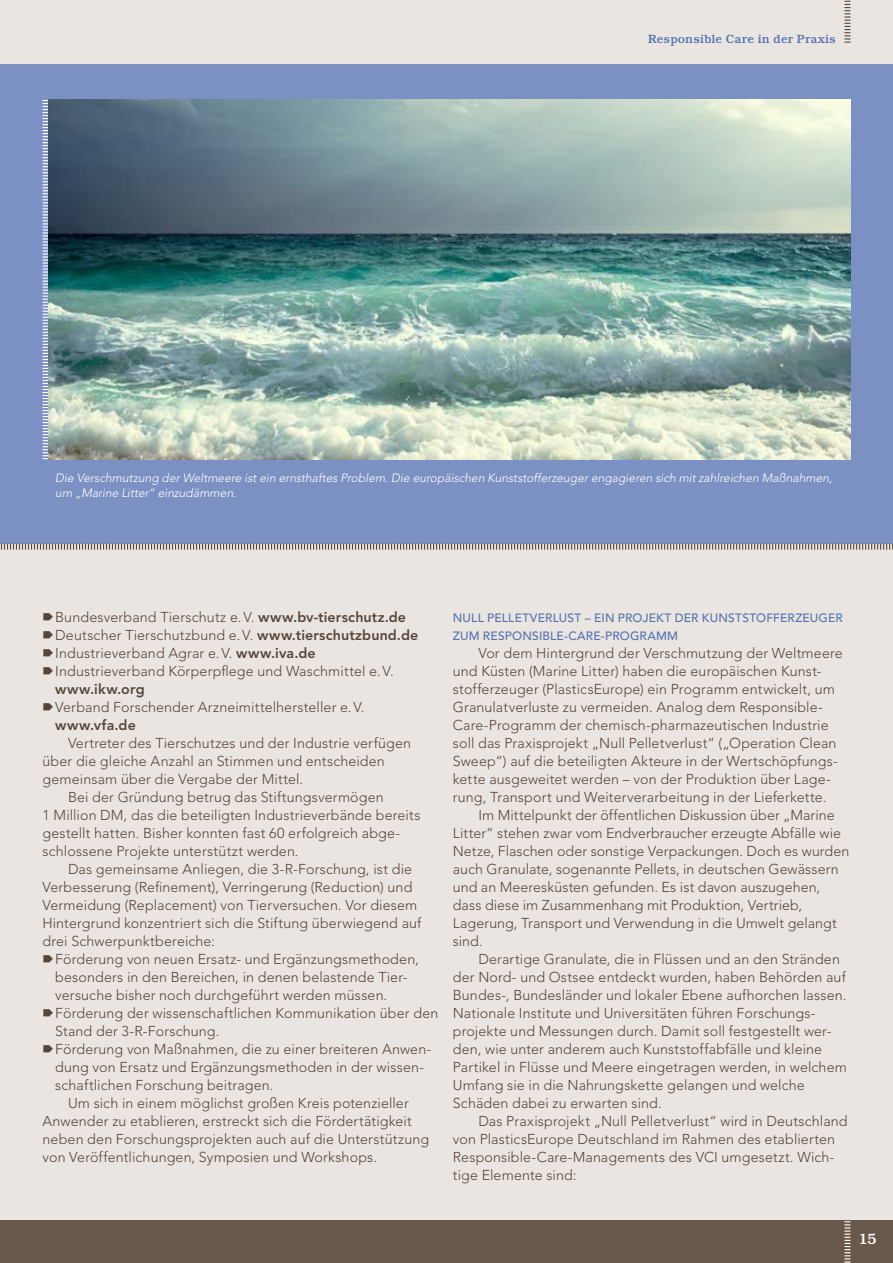
<style>
.page{position:relative;width:893px;height:1263px;background:#ebe5e1}
.page>*{position:absolute;margin:0;border:0;box-sizing:border-box;transform-origin:0 0}
.t1{font:500 15px "Bookman Std";color:#fff}
.t2{font:300 14.25px/18px "Avenir LT Std";letter-spacing:.01em;color:#57473b}
.t3{font:800 14.25px "Avenir LT Std";letter-spacing:.04em;color:#57473b}
.t4{font:italic 300 12px/15px "Avenir LT Std";letter-spacing:.005em;color:#fff}
.t5{font:500 12px "Avenir LT Std";letter-spacing:.015em;color:#5174b1}
.t6{font:500 12px "Bookman Std";letter-spacing:.01em;color:#5174b1}
.s1{font-family:"VCI Zeichen";font-weight:400;font-size:10.5px}
.s2{font-weight:800}
</style>
<div class="page">
<svg style="left:844px;top:0;width:6px;height:43px"></svg>
<div style="left:0;top:1220px;width:893px;height:43px;background:#69584c"></div>
<svg style="left:844px;top:1221px;width:6px;height:42px"></svg>
<div style="left:0;top:64px;width:893px;height:480px;background:#7b91c3"></div>
<svg style="left:0;top:543px;width:893px;height:7px"></svg>
<svg style="left:43px;top:100px;width:6px;height:359px"></svg>
<img style="left:49px;top:100px;width:801px;height:359px">
<p class="t6" style="left:648px;top:32px;width:189px">Responsible Care in der Praxis</p>
<p class="t4" style="left:55px;top:470px;width:778px">Die Verschmutzung der Weltmeere ist ein ernsthaftes Problem. Die europäischen Kunststofferzeuger engagieren sich mit zahlreichen Maßnahmen, um „Marine Litter“ einzudämmen.</p>
<p class="t2" style="left:43px;top:608px;width:365px"><span class="s1">A</span>Bundesverband Tierschutz e.V. <span class="s2">www.bv-tierschutz.de</span></p>
<p class="t2" style="left:43px;top:626px;width:377px"><span class="s1">A</span>Deutscher Tierschutzbund e.V. <span class="s2">www.tierschutzbund.de</span></p>
<p class="t2" style="left:43px;top:644px;width:275px"><span class="s1">A</span>Industrieverband Agrar e.V. <span class="s2">www.iva.de</span></p>
<p class="t2" style="left:43px;top:662px;width:353px"><span class="s1">A</span>Industrieverband Körperpflege und Waschmittel e.V.</p>
<p class="t3" style="left:55px;top:680px;width:91px">www.ikw.org</p>
<p class="t2" style="left:43px;top:698px;width:324px"><span class="s1">A</span>Verband Forschender Arzneimittelhersteller e.V.</p>
<p class="t3" style="left:55px;top:716px;width:82px">www.vfa.de</p>
<p class="t2" style="left:68px;top:734px;width:345px">Vertreter des Tierschutzes und der Industrie verfügen</p>
<p class="t2" style="left:43px;top:752px;width:344px">über die gleiche Anzahl an Stimmen und entscheiden</p>
<p class="t2" style="left:43px;top:770px;width:262px">gemeinsam über die Vergabe der Mittel.</p>
<p class="t2" style="left:68px;top:788px;width:317px">Bei der Gründung betrug das Stiftungsvermögen</p>
<p class="t2" style="left:43px;top:806px;width:379px">1 Million DM, das die beteiligten Industrieverbände bereits</p>
<p class="t2" style="left:43px;top:824px;width:358px">gestellt hatten. Bisher konnten fast 60 erfolgreich abge-</p>
<p class="t2" style="left:43px;top:842px;width:258px">schlossene Projekte unterstützt werden.</p>
<p class="t2" style="left:68px;top:860px;width:346px">Das gemeinsame Anliegen, die 3-R-Forschung, ist die</p>
<p class="t2" style="left:43px;top:878px;width:371px">Verbesserung (Refinement), Verringerung (Reduction) und</p>
<p class="t2" style="left:43px;top:896px;width:376px">Vermeidung (Replacement) von Tierversuchen. Vor diesem</p>
<p class="t2" style="left:43px;top:914px;width:380px">Hintergrund konzentriert sich die Stiftung überwiegend auf</p>
<p class="t2" style="left:43px;top:932px;width:174px">drei Schwerpunktbereiche:</p>
<p class="t2" style="left:43px;top:950px;width:378px"><span class="s1">A</span>Förderung von neuen Ersatz- und Ergänzungsmethoden,</p>
<p class="t2" style="left:55px;top:968px;width:352px">besonders in den Bereichen, in denen belastende Tier-</p>
<p class="t2" style="left:55px;top:986px;width:334px">versuche bisher noch durchgeführt werden müssen.</p>
<p class="t2" style="left:43px;top:1004px;width:397px"><span class="s1">A</span>Förderung der wissenschaftlichen Kommunikation über den</p>
<p class="t2" style="left:55px;top:1022px;width:166px">Stand der 3-R-Forschung.</p>
<p class="t2" style="left:43px;top:1040px;width:390px"><span class="s1">A</span>Förderung von Maßnahmen, die zu einer breiteren Anwen-</p>
<p class="t2" style="left:55px;top:1058px;width:370px">dung von Ersatz und Ergänzungsmethoden in der wissen-</p>
<p class="t2" style="left:55px;top:1076px;width:220px">schaftlichen Forschung beitragen.</p>
<p class="t2" style="left:68px;top:1094px;width:342px">Um sich in einem möglichst großen Kreis potenzieller</p>
<p class="t2" style="left:43px;top:1112px;width:371px">Anwender zu etablieren, erstreckt sich die Fördertätigkeit</p>
<p class="t2" style="left:43px;top:1130px;width:388px">neben den Forschungsprojekten auch auf die Unterstützung</p>
<p class="t2" style="left:43px;top:1148px;width:336px">von Veröffentlichungen, Symposien und Workshops.</p>
<p class="t5" style="left:453px;top:611px;width:18px">NULL</p>
<p class="t5" style="left:487px;top:611px;width:16px">PELLETVERLUST</p>
<p class="t5" style="left:585px;top:611px;width:17px">– EIN</p>
<p class="t5" style="left:618px;top:611px;width:15px">PROJEKT</p>
<p class="t5" style="left:675px;top:611px;width:9px">DER</p>
<p class="t5" style="left:702px;top:611px;width:12px">KUNSTSTOFFERZEUGER</p>
<p class="t5" style="left:453px;top:629px;width:10px">ZUM</p>
<p class="t5" style="left:483px;top:629px;width:13px">RESPONSIBLE</p>
<p class="t5" style="left:564px;top:629px;width:22px">-CARE</p>
<p class="t5" style="left:601px;top:629px;width:22px">-PROGRAMM</p>
<p class="t2" style="left:453px;top:644px;width:391px;text-indent:26px">Vor dem Hintergrund der Verschmutzung der Weltmeere und Küsten (Marine Litter) haben die europäischen Kunst&shy;stofferzeuger (PlasticsEurope) ein Programm entwickelt, um Granulatverluste zu vermeiden. Analog dem Responsible-Care-Programm der chemisch-pharmazeutischen Industrie soll das Praxisprojekt „Null Pelletverlust“ („Operation Clean Sweep“) auf die beteiligten Akteure in der Wertschöpfungs&shy;kette ausgeweitet werden – von der Produktion über Lage&shy;rung, Transport und Weiterverarbeitung in der Lieferkette.</p>
<p class="t2" style="left:453px;top:806px;width:398px;text-indent:26px">Im Mittelpunkt der öffentlichen Diskussion über „Marine Litter“ stehen zwar vom Endverbraucher erzeugte Abfälle wie Netze, Flaschen oder sonstige Verpackungen. Doch es wurden auch Granulate, sogenannte Pellets, in deutschen Gewässern und an Meeresküsten gefunden. Es ist davon auszugehen, dass diese im Zusammenhang mit Produktion, Vertrieb, Lagerung, Transport und Verwendung in die Umwelt gelangt sind.</p>
<p class="t2" style="left:453px;top:950px;width:395px;text-indent:26px">Derartige Granulate, die in Flüssen und an den Stränden der Nord- und Ostsee entdeckt wurden, haben Behörden auf Bundes-, Bundesländer und lokaler Ebene aufhorchen lassen.<br>Nationale Institute und Universitäten führen Forschungs&shy;projekte und Messungen durch. Damit soll festgestellt wer&shy;den, wie unter anderem auch Kunststoffabfälle und kleine Partikel in Flüsse und Meere eingetragen werden, in welchem Umfang sie in die Nahrungskette gelangen und welche Schäden dabei zu erwarten sind.</p>
<p class="t2" style="left:453px;top:1112px;width:396px;text-indent:26px">Das Praxisprojekt „Null Pelletverlust“ wird in Deutschland von PlasticsEurope Deutschland im Rahmen des etablierten Responsible-Care-Managements des VCI umgesetzt. Wich&shy;tige Elemente sind:</p>
<p class="t1" style="left:859px;top:1230px;width:19px">15</p>
</div>
